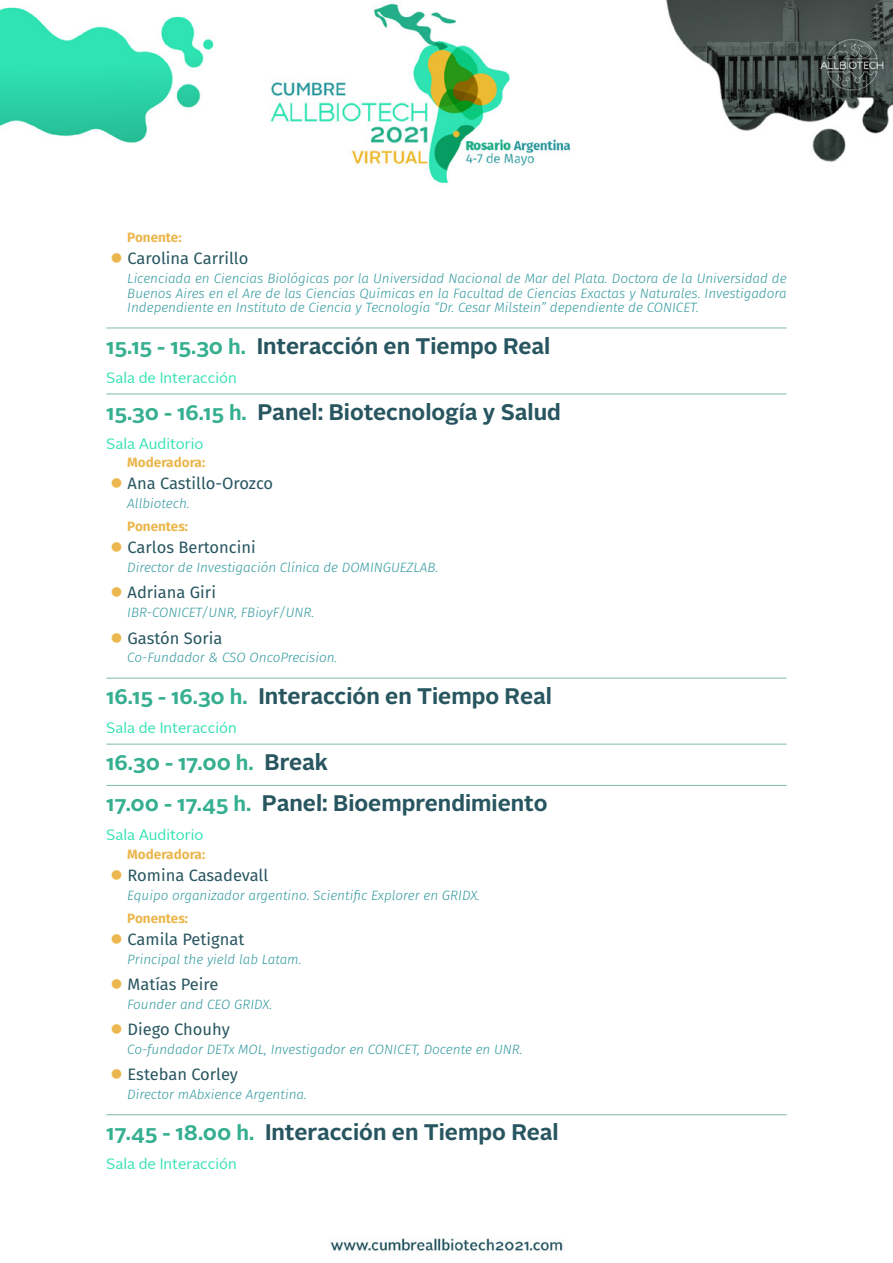
<style>
.page{position:relative;width:893px;height:1263px;background:#fff}
.page>*{position:absolute;margin:0;border:0;box-sizing:border-box;transform-origin:0 0}
.t1{font:700 22.5px "Alright Sans";color:#285660}
.t2{font:700 21px "Alright Sans";color:#35af90}
.t3{font:16.5px "Fira Sans";color:#285660}
.t4{font:15px "Alright Sans";color:#30e2b2}
.t5{font:italic 300 13.5px/14.5px "Fira Sans";color:#339aa0;text-align:justify}
.t6{font:700 13.5px "Fira Sans";color:#ebb74e}
.s1{color:#ebb74e}
.s2{font-size:21px;color:#35af90}
.s3{font-size:22.5px;color:#285660}
</style>
<div class="page">
<img style="left:0;top:0;width:893px;height:1251px">
<hr style="left:106px;top:328px;width:681px;height:1px;background:#7dbca1">
<hr style="left:106px;top:394px;width:681px;height:1px;background:#7dbca1">
<hr style="left:106px;top:678px;width:681px;height:1px;background:#7dbca1">
<hr style="left:106px;top:744px;width:681px;height:1px;background:#7dbca1">
<hr style="left:106px;top:785px;width:681px;height:1px;background:#7dbca1">
<hr style="left:106px;top:1114px;width:681px;height:1px;background:#7dbca1">
<p class="t6" style="left:127px;top:226px;width:56px">Ponente:</p>
<p class="t3" style="left:111px;top:246px;width:139px"><span class="s1">●</span> Carolina Carrillo</p>
<p class="t5" style="left:127px;top:271px;width:661px">Licenciada en Ciencias Biológicas por la Universidad Nacional de Mar del Plata. Doctora de la Universidad de Buenos Aires en el Are de las Ciencias Químicas en la Facultad de Ciencias Exactas y Naturales. Investigadora Independiente en Instituto de Ciencia y Tecnología “Dr. Cesar Milstein” dependiente de CONICET.</p>
<h1 class="t1" style="left:106px;top:330px;width:445px"><span class="s2">15.15 - 15.30 h.</span> Interacción en Tiempo Real</h1>
<p class="t4" style="left:106px;top:369px;width:132px">Sala de Interacción</p>
<h1 class="t1" style="left:106px;top:396px;width:456px"><span class="s2">15.30 - 16.15 h.</span> Panel: Biotecnología y Salud</h1>
<p class="t4" style="left:106px;top:435px;width:99px">Sala Auditorio</p>
<p class="t6" style="left:127px;top:451px;width:79px">Moderadora:</p>
<p class="t3" style="left:111px;top:471px;width:164px"><span class="s1">●</span> Ana Castillo-Orozco</p>
<p class="t5" style="left:127px;top:496px;width:64px">Allbiotech.</p>
<p class="t6" style="left:127px;top:515px;width:62px">Ponentes:</p>
<p class="t3" style="left:111px;top:535px;width:147px"><span class="s1">●</span> Carlos Bertoncini</p>
<p class="t5" style="left:127px;top:560px;width:313px">Director de Investigación Clínica de DOMINGUEZLAB.</p>
<p class="t3" style="left:111px;top:580px;width:107px"><span class="s1">●</span> Adriana Giri</p>
<p class="t5" style="left:127px;top:605px;width:188px">IBR-CONICET/UNR, FBioyF/UNR.</p>
<p class="t3" style="left:111px;top:625px;width:113px"><span class="s1">●</span> Gastón Soria</p>
<p class="t5" style="left:127px;top:650px;width:212px">Co-Fundador &amp; CSO OncoPrecision.</p>
<h1 class="t1" style="left:106px;top:680px;width:447px"><span class="s2">16.15 - 16.30 h.</span> Interacción en Tiempo Real</h1>
<p class="t4" style="left:106px;top:719px;width:132px">Sala de Interacción</p>
<h2 class="t2" style="left:106px;top:748px;width:223px">16.30 - 17.00 h. <span class="s3">Break</span></h2>
<h1 class="t1" style="left:106px;top:787px;width:443px"><span class="s2">17.00 - 17.45 h.</span> Panel: Bioemprendimiento</h1>
<p class="t4" style="left:106px;top:827px;width:99px">Sala Auditorio</p>
<p class="t6" style="left:127px;top:843px;width:79px">Moderadora:</p>
<p class="t3" style="left:111px;top:863px;width:159px"><span class="s1">●</span> Romina Casadevall</p>
<p class="t5" style="left:127px;top:888px;width:354px">Equipo organizador argentino. Scientific Explorer en GRIDX.</p>
<p class="t6" style="left:127px;top:907px;width:62px">Ponentes:</p>
<p class="t3" style="left:111px;top:926px;width:135px"><span class="s1">●</span> Camila Petignat</p>
<p class="t5" style="left:127px;top:952px;width:176px">Principal the yield lab Latam.</p>
<p class="t3" style="left:111px;top:972px;width:109px"><span class="s1">●</span> Matías Peire</p>
<p class="t5" style="left:127px;top:997px;width:146px">Founder and CEO GRIDX.</p>
<p class="t3" style="left:111px;top:1017px;width:121px"><span class="s1">●</span> Diego Chouhy</p>
<p class="t5" style="left:127px;top:1042px;width:397px">Co-fundador DETx MOL, Investigador en CONICET, Docente en UNR.</p>
<p class="t3" style="left:111px;top:1062px;width:129px"><span class="s1">●</span> Esteban Corley</p>
<p class="t5" style="left:127px;top:1087px;width:181px">Director mAbxience Argentina.</p>
<h1 class="t1" style="left:106px;top:1117px;width:454px"><span class="s2">17.45 - 18.00 h.</span> Interacción en Tiempo Real</h1>
<p class="t4" style="left:106px;top:1156px;width:132px">Sala de Interacción</p>
</div>
